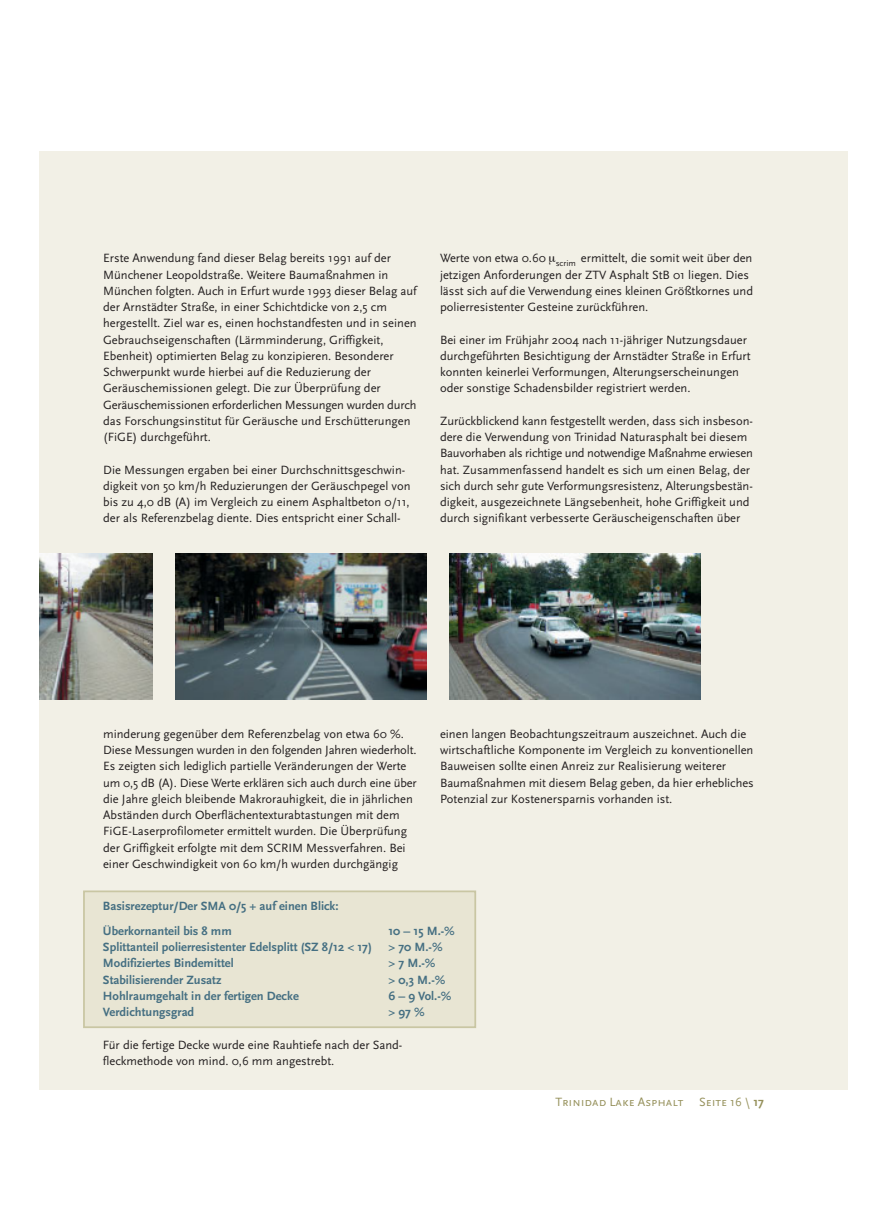
<style>
.page{position:relative;width:887px;height:1205px;background:#fff}
.page>*{position:absolute;margin:0;border:0;box-sizing:border-box;transform-origin:0 0}
.t1{font:12.5px/16.2px "Scala Sans";color:#231f20}
.t2{font:700 12.5px/25px "Scala Sans";color:#456f82}
.t3{font:12.5px "Scala Sans Caps";color:#95905a}
.s1{font-family:"Scala Sans"}
.s2{font-family:"Scala Sans";font-weight:700}
</style>
<div class="page">
<div style="left:39px;top:151px;width:808px;height:939px;background:#f2f0e6"></div>
<img style="left:39px;top:554px;width:113px;height:145px">
<img style="left:175px;top:554px;width:251px;height:145px">
<img style="left:449px;top:554px;width:250px;height:145px">
<div style="left:83px;top:891px;width:393px;height:137px;background:#e8e5d3;border:2px solid #c9c6a3"></div>
<p class="t1" style="left:103px;top:250px;width:315px">Erste Anwendung fand dieser Belag bereits 1991 auf der Münchener Leopoldstraße. Weitere Baumaßnahmen in München folgten. Auch in Erfurt wurde 1993 dieser Belag auf der Arnstädter Straße, in einer Schichtdicke von 2,5 cm hergestellt. Ziel war es, einen hochstandfesten und in seinen Gebrauchseigenschaften (Lärmminderung, Griffigkeit, Ebenheit) optimierten Belag zu konzipieren. Besonderer Schwerpunkt wurde hierbei auf die Reduzierung der Geräuschemissionen gelegt. Die zur Überprüfung der Geräuschemissionen erforderlichen Messungen wurden durch das Forschungsinstitut für Geräusche und Erschütterungen (FiGE) durchgeführt.</p>
<p class="t1" style="left:103px;top:462px;width:309px">Die Messungen ergaben bei einer Durchschnittsgeschwin&shy;digkeit von 50 km/h Reduzierungen der Geräuschpegel von bis zu 4,0 dB (A) im Vergleich zu einem Asphaltbeton 0/11, der als Referenzbelag diente. Dies entspricht einer Schall-</p>
<p class="t1" style="left:440px;top:250px;width:314px">Werte von etwa 0.60 <sub>scrim</sub> ermittelt, die somit weit über den jetzigen Anforderungen der ZTV Asphalt StB 01 liegen. Dies lässt sich auf die Verwendung eines kleinen Größtkornes und polierresistenter Gesteine zurückführen.</p>
<p class="t1" style="left:440px;top:332px;width:312px">Bei einer im Frühjahr 2004 nach 11-jähriger Nutzungsdauer durchgeführten Besichtigung der Arnstädter Straße in Erfurt konnten keinerlei Verformungen, Alterungserscheinungen oder sonstige Schadensbilder registriert werden.</p>
<p class="t1" style="left:440px;top:413px;width:314px">Zurückblickend kann festgestellt werden, dass sich insbeson&shy;dere die Verwendung von Trinidad Naturasphalt bei diesem Bauvorhaben als richtige und notwendige Maßnahme erwiesen hat. Zusammenfassend handelt es sich um einen Belag, der sich durch sehr gute Verformungsresistenz, Alterungsbestän&shy;digkeit, ausgezeichnete Längsebenheit, hohe Griffigkeit und durch signifikant verbesserte Geräuscheigenschaften über</p>
<p class="t1" style="left:103px;top:726px;width:315px">minderung gegenüber dem Referenzbelag von etwa 60 %.<br>Diese Messungen wurden in den folgenden Jahren wiederholt.<br>Es zeigten sich lediglich partielle Veränderungen der Werte um 0,5 dB (A). Diese Werte erklären sich auch durch eine über die Jahre gleich bleibende Makrorauhigkeit, die in jährlichen Abständen durch Oberflächentexturabtastungen mit dem FiGE-Laserprofilometer ermittelt wurden. Die Überprüfung der Griffigkeit erfolgte mit dem SCRIM Messverfahren. Bei einer Geschwindigkeit von 60 km/h wurden durchgängig</p>
<p class="t1" style="left:440px;top:726px;width:315px">einen langen Beobachtungszeitraum auszeichnet. Auch die wirtschaftliche Komponente im Vergleich zu konventionellen Bauweisen sollte einen Anreiz zur Realisierung weiterer Baumaßnahmen mit diesem Belag geben, da hier erhebliches Potenzial zur Kostenersparnis vorhanden ist.</p>
<p class="t2" style="left:103px;top:894px;width:237px">Basisrezeptur/Der SMA 0/5 + auf einen Blick:<br>Überkornanteil bis 8 mm</p>
<p class="t2" style="left:388px;top:919px;width:68px">10 – 15 M.-%</p>
<p class="t2" style="left:103px;top:935px;width:270px">Splittanteil polierresistenter Edelsplitt (SZ 8/12 &lt; 17)</p>
<p class="t2" style="left:388px;top:935px;width:56px">&gt; 70 M.-%</p>
<p class="t2" style="left:103px;top:951px;width:132px">Modifiziertes Bindemittel</p>
<p class="t2" style="left:388px;top:951px;width:49px">&gt; 7 M.-%</p>
<p class="t2" style="left:103px;top:967px;width:120px">Stabilisierender Zusatz</p>
<p class="t2" style="left:388px;top:967px;width:58px">&gt; 0,3 M.-%</p>
<p class="t2" style="left:103px;top:984px;width:197px">Hohlraumgehalt in der fertigen Decke</p>
<p class="t2" style="left:388px;top:984px;width:65px">6 – 9 Vol.-%</p>
<p class="t2" style="left:103px;top:1000px;width:93px">Verdichtungsgrad</p>
<p class="t2" style="left:388px;top:1000px;width:38px">&gt; 97 %</p>
<p class="t1" style="left:103px;top:1037px;width:301px">Für die fertige Decke wurde eine Rauhtiefe nach der Sand&shy;fleckmethode von mind. 0,6 mm angestrebt.</p>
<p class="t3" style="left:555px;top:1095px;width:129px">Trinidad Lake Asphalt</p>
<p class="t3" style="left:699px;top:1095px;width:66px">Seite <span class="s1">16 \</span> <span class="s2">17</span></p>
</div>
